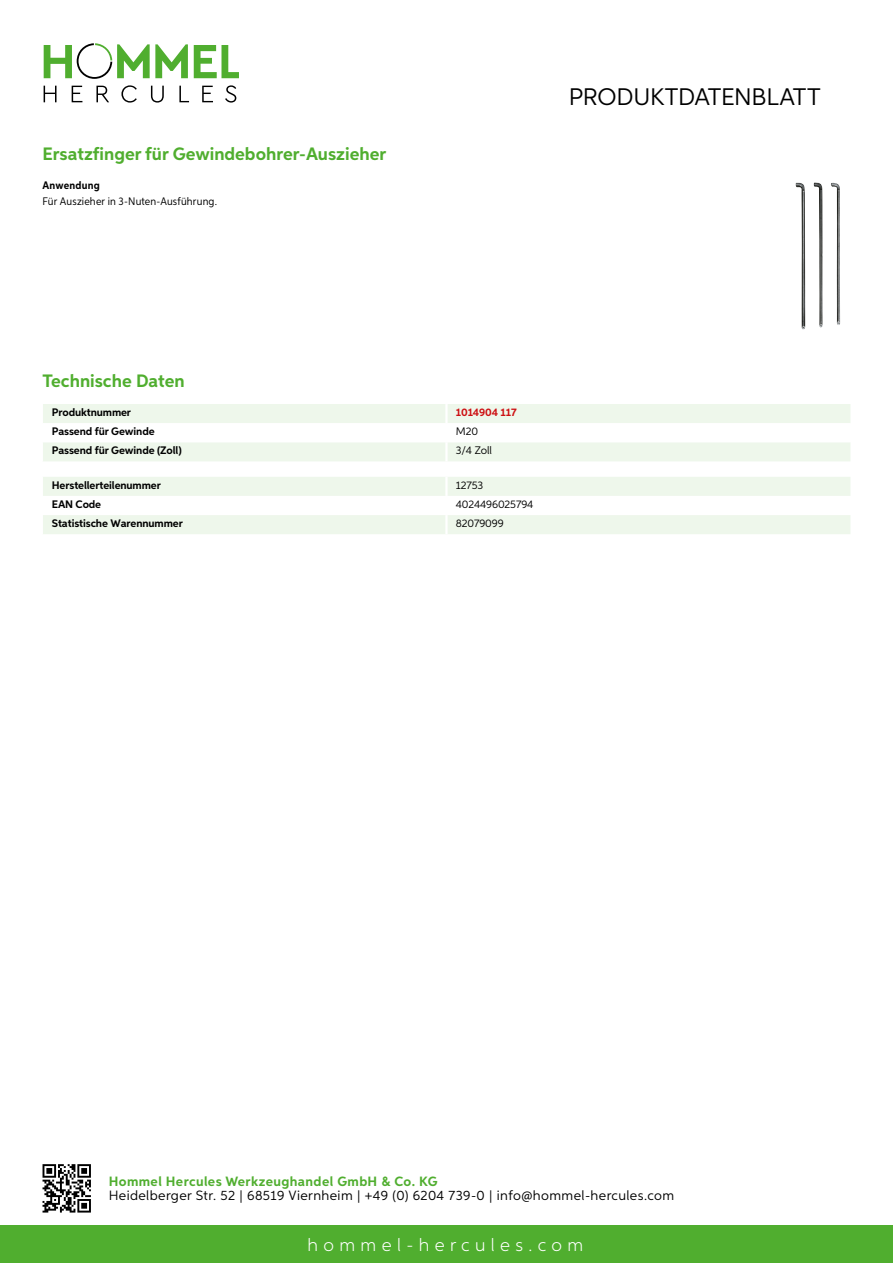
<style>
.page{position:relative;width:893px;height:1263px;background:#fff}
.page>*{position:absolute;margin:0;border:0;box-sizing:border-box;transform-origin:0 0}
.t1{font:24px "Aspira";letter-spacing:-.01em;color:#000}
.t2{font:700 18px "Aspira";color:#50ae2f}
.t3{font:300 18px "Aspira";letter-spacing:.3em;color:#fff}
.t4{font:13.5px "Aspira";letter-spacing:.03em;color:#000}
.t5{font:700 13.5px "Aspira";letter-spacing:.03em;color:#50ae2f}
.t6{font:700 10.95px "Aspira";letter-spacing:-.01em;color:#000}
.t7{font:10.95px "Aspira";letter-spacing:-.01em;color:#000}
.t8{font:10.95px "Aspira Nar";letter-spacing:.015em;color:#000}
.t9{font:700 10.95px "Aspira";letter-spacing:-.01em;color:#cd1013}
.t10{font:700 10.95px "Aspira Nar";letter-spacing:.02em;color:#000}
</style>
<div class="page">
<div style="left:0;top:1226px;width:893px;height:37px;background:#50ae2f"></div>
<svg style="left:43px;top:1164px;width:48px;height:48px"></svg>
<svg style="left:194px;top:45px;width:45px;height:33px"></svg>
<svg style="left:44px;top:43px;width:144px;height:36px"></svg>
<svg style="left:44px;top:86px;width:13px;height:16px"></svg>
<svg style="left:72px;top:86px;width:10px;height:16px"></svg>
<svg style="left:96px;top:86px;width:13px;height:16px"></svg>
<svg style="left:121px;top:85px;width:16px;height:18px"></svg>
<svg style="left:151px;top:86px;width:13px;height:17px"></svg>
<svg style="left:179px;top:86px;width:10px;height:16px"></svg>
<svg style="left:202px;top:86px;width:11px;height:16px"></svg>
<svg style="left:225px;top:85px;width:11px;height:18px"></svg>
<svg style="left:43px;top:404px;width:807px;height:57px"></svg>
<hr style="left:445px;top:442px;width:3px;height:19px;background:#fff">
<svg style="left:43px;top:477px;width:807px;height:57px"></svg>
<hr style="left:445px;top:515px;width:3px;height:19px;background:#fff">
<img style="left:796px;top:183px;width:45px;height:146px">
<h2 class="t2" style="left:43px;top:142px;width:345px">Ersatzfinger für Gewindebohrer-Auszieher</h2>
<p class="t10" style="left:43px;top:179px;width:59px">Anwendung</p>
<p class="t8" style="left:43px;top:194px;width:176px">Für Auszieher in 3-Nuten-Ausführung.</p>
<h1 class="t1" style="left:569px;top:82px;width:253px">Produktdatenblatt</h1>
<h2 class="t2" style="left:43px;top:370px;width:144px">Technische Daten</h2>
<p class="t6" style="left:52px;top:405px;width:81px">Produktnummer</p>
<p class="t9" style="left:456px;top:405px;width:62px">1014904 117</p>
<p class="t6" style="left:52px;top:425px;width:104px">Passend für Gewinde</p>
<p class="t7" style="left:456px;top:425px;width:24px">M20</p>
<p class="t6" style="left:52px;top:444px;width:131px">Passend für Gewinde (Zoll)</p>
<p class="t7" style="left:456px;top:444px;width:38px">3/4 Zoll</p>
<p class="t6" style="left:52px;top:478px;width:111px">Herstellerteilenummer</p>
<p class="t7" style="left:456px;top:478px;width:29px">12753</p>
<p class="t6" style="left:52px;top:497px;width:51px">EAN Code</p>
<p class="t7" style="left:456px;top:497px;width:79px">4024496025794</p>
<p class="t6" style="left:52px;top:516px;width:132px">Statistische Warennummer</p>
<p class="t7" style="left:456px;top:516px;width:49px">82079099</p>
<p class="t5" style="left:109px;top:1172px;width:330px">Hommel Hercules Werkzeughandel GmbH &amp; Co. KG</p>
<p class="t4" style="left:109px;top:1187px;width:567px">Heidelberger Str. 52 | 68519 Viernheim | +49 (0) 6204 739-0 | info@hommel-hercules.com</p>
<h2 class="t3" style="left:307px;top:1234px;width:277px">hommel-hercules.com</h2>
</div>
